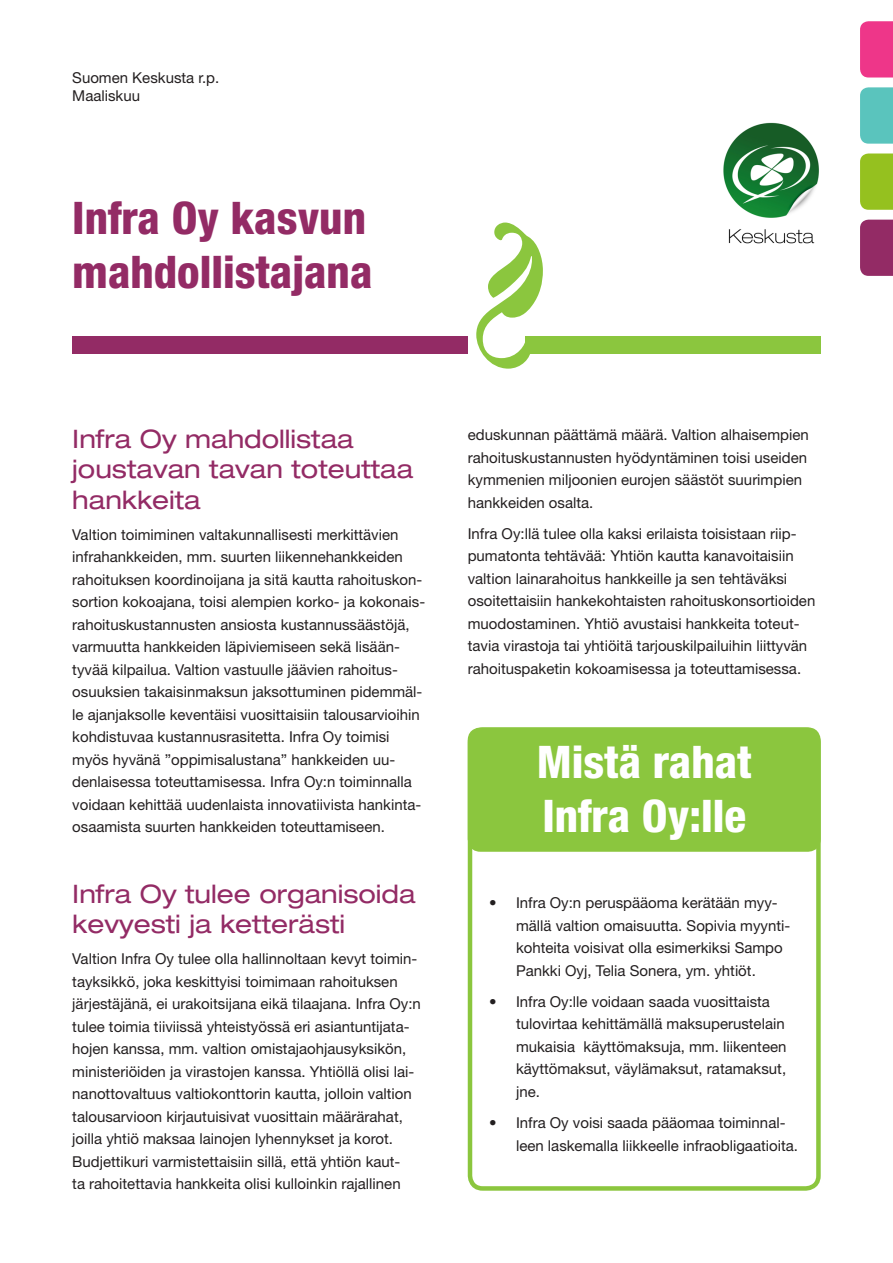
<style>
.page{position:relative;width:893px;height:1263px;background:#fff}
.page>*{position:absolute;margin:0;border:0;box-sizing:border-box;transform-origin:0 0}
.t1{font:150px "Minion Pro";color:#8bc63e}
.t2{font:800 condensed 45px/54px "Helvetica Neue LT Pro";color:#932b65}
.t3{font:800 condensed 45px/54px "Helvetica Neue LT Pro";color:#fff}
.t4{font:expanded 25.5px/30.6px "Helvetica Neue LT Pro";color:#932b65}
.t5{font:15px/22.5px "Helvetica Neue LT Pro";color:#231f20}
</style>
<div class="page">
<img style="left:723px;top:122px;width:96px;height:122px">
<svg style="left:860px;top:21px;width:33px;height:57px;background:#ee3c8c"></svg>
<div style="left:860px;top:87px;width:33px;height:57px;background:#5ac4bd"></div>
<div style="left:860px;top:220px;width:33px;height:56px;background:#932b65"></div>
<svg style="left:860px;top:153px;width:33px;height:57px;background:#98c225"></svg>
<div style="left:468px;top:727px;width:353px;height:464px;border:4px solid #8bc63e;border-radius:13px"></div>
<div style="left:468px;top:727px;width:353px;height:125px;background:#8bc63e;border-radius:13px"></div>
<div style="left:526px;top:337px;width:295px;height:17px;background:#8bc63e"></div>
<div style="left:72px;top:336px;width:396px;height:18px;background:#932b65"></div>
<p class="t5" style="left:72px;top:69px;width:149px;line-height:18px">Suomen Keskusta r.p.<br>Maaliskuu</p>
<p class="t2" style="left:72px;top:190px;width:302px">Infra Oy kasvun mahdollistajana</p>
<p class="t4" style="left:72px;top:423px;width:342px">Infra Oy mahdollistaa joustavan tavan toteuttaa hankkeita</p>
<p class="t5" style="left:72px;top:523px;width:354px">Valtion toimiminen valtakunnallisesti merkittävien infrahankkeiden, mm. suurten liikennehankkeiden rahoituksen koordinoijana ja sitä kautta rahoituskon&shy;sortion kokoajana, toisi alempien korko- ja kokonais&shy;rahoituskustannusten ansiosta kustannussäästöjä, varmuutta hankkeiden läpiviemiseen sekä lisään&shy;tyvää kilpailua. Valtion vastuulle jäävien rahoitus&shy;osuuksien takaisinmaksun jaksottuminen pidemmäl&shy;le ajanjaksolle keventäisi vuosittaisiin talousarvioihin kohdistuvaa kustannusrasitetta. Infra Oy toimisi myös hyvänä ”oppimisalustana” hankkeiden uu&shy;denlaisessa toteuttamisessa. Infra Oy:n toiminnalla voidaan kehittää uudenlaista innovatiivista hankinta&shy;osaamista suurten hankkeiden toteuttamiseen.</p>
<p class="t4" style="left:72px;top:877px;width:345px">Infra Oy tulee organisoida kevyesti ja ketterästi</p>
<p class="t5" style="left:72px;top:947px;width:350px">Valtion Infra Oy tulee olla hallinnoltaan kevyt toimin&shy;tayksikkö, joka keskittyisi toimimaan rahoituksen järjestäjänä, ei urakoitsijana eikä tilaajana. Infra Oy:n tulee toimia tiiviissä yhteistyössä eri asiantuntijata&shy;hojen kanssa, mm. valtion omistajaohjausyksikön, ministeriöiden ja virastojen kanssa. Yhtiöllä olisi lai&shy;nanottovaltuus valtiokonttorin kautta, jolloin valtion talousarvioon kirjautuisivat vuosittain määrärahat, joilla yhtiö maksaa lainojen lyhennykset ja korot.<br>Budjettikuri varmistettaisiin sillä, että yhtiön kaut-<br>ta rahoitettavia hankkeita olisi kulloinkin rajallinen</p>
<p class="t1" style="left:399px;top:378px;width:166px;rotate:-90deg">•</p>
<p class="t5" style="left:468px;top:423px;width:342px">eduskunnan päättämä määrä. Valtion alhaisempien rahoituskustannusten hyödyntäminen toisi useiden kymmenien miljoonien eurojen säästöt suurimpien hankkeiden osalta.</p>
<p class="t5" style="left:468px;top:522px;width:349px">Infra Oy:llä tulee olla kaksi erilaista toisistaan riip&shy;pumatonta tehtävää: Yhtiön kautta kanavoitaisiin valtion lainarahoitus hankkeille ja sen tehtäväksi osoitettaisiin hankekohtaisten rahoituskonsortioiden muodostaminen. Yhtiö avustaisi hankkeita toteut&shy;tavia virastoja tai yhtiöitä tarjouskilpailuihin liittyvän rahoituspaketin kokoamisessa ja toteuttamisessa.</p>
<p class="t3" style="left:537px;top:735px;width:216px">Mistä rahat<br>Infra Oy:lle</p>
<p class="t5" style="left:516px;top:891px;width:276px;text-indent:-27px">• Infra Oy:n peruspääoma kerätään myy&shy;mällä valtion omaisuutta. Sopivia myynti&shy;kohteita voisivat olla esimerkiksi Sampo Pankki Oyj, Telia Sonera, ym. yhtiöt.</p>
<p class="t5" style="left:516px;top:990px;width:272px;text-indent:-27px">• Infra Oy:lle voidaan saada vuosittaista tulovirtaa kehittämällä maksuperustelain mukaisia käyttömaksuja, mm. liikenteen käyttömaksut, väylämaksut, ratamaksut, jne.</p>
<p class="t5" style="left:516px;top:1111px;width:283px;text-indent:-27px">• Infra Oy voisi saada pääomaa toiminnal&shy;leen laskemalla liikkeelle infraobligaatioita.</p>
</div>
